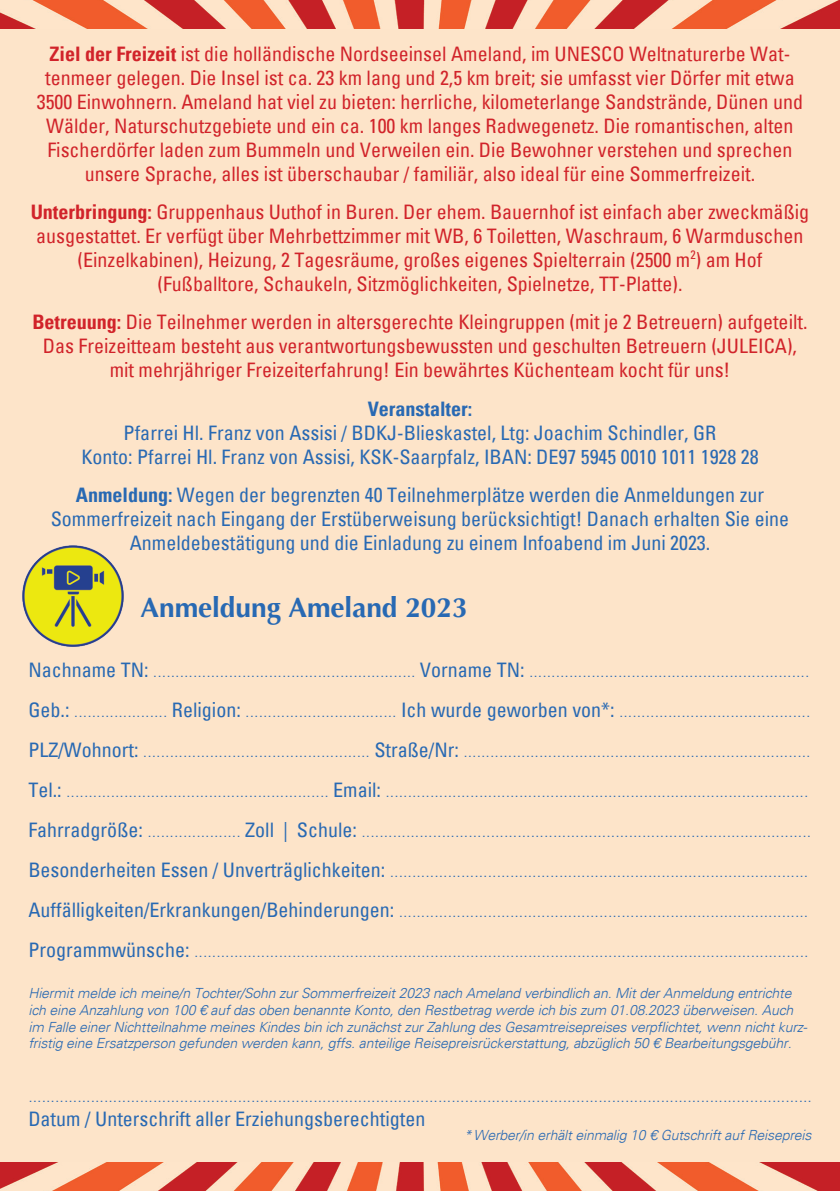
<style>
.page{position:relative;width:840px;height:1191px;background:#fff}
.page>*{position:absolute;margin:0;border:0;box-sizing:border-box;transform-origin:0 0}
.t1{font:700 28px "Optima";color:#2869b3}
.t2{font:condensed 20px/24px "Univers";color:#d1232a;text-align:center}
.t3{font:condensed 20px/24px "Univers";color:#2869b3;text-align:center}
.t4{font:700 condensed 20px "Univers";color:#2869b3}
.t5{font:300 16px "Univers";color:#2869b3}
.t6{font:italic 300 14px/16.8px "Univers";letter-spacing:-.01em;color:#2869b3}
.s1{font-weight:700}
.s2{font-weight:400;font-stretch:condensed;font-size:20px}
</style>
<div class="page">
<div style="left:0;top:0;width:839px;height:1191px;background:#fde4c9"></div>
<img style="left:0;top:0;width:839px;height:28px">
<img style="left:0;top:1162px;width:839px;height:29px">
<img style="left:22px;top:545px;width:102px;height:102px">
<p class="t2" style="left:37px;top:41px;width:767px"><span class="s1">Ziel der Freizeit</span> ist die holländische Nordseeinsel Ameland, im UNESCO Weltnaturerbe Wat&shy;tenmeer gelegen. Die Insel ist ca. 23 km lang und 2,5 km breit; sie umfasst vier Dörfer mit etwa 3500 Einwohnern. Ameland hat viel zu bieten: herrliche, kilometerlange Sandstrände, Dünen und Wälder, Naturschutzgebiete und ein ca. 100 km langes Radwegenetz. Die romantischen, alten Fischerdörfer laden zum Bummeln und Verweilen ein. Die Bewohner verstehen und sprechen unsere Sprache, alles ist überschaubar / familiär, also ideal für eine Sommerfreizeit.</p>
<p class="t2" style="left:31px;top:199px;width:779px"><span class="s1">Unterbringung:</span> Gruppenhaus Uuthof in Buren. Der ehem. Bauernhof ist einfach aber zweckmäßig ausgestattet. Er verfügt über Mehrbettzimmer mit WB, 6 Toiletten, Waschraum, 6 Warmduschen (Einzelkabinen), Heizung, 2 Tagesräume, großes eigenes Spielterrain (2500 m<sup>2</sup>) am Hof (Fußballtore, Schaukeln, Sitzmöglichkeiten, Spielnetze, TT-Platte).</p>
<p class="t2" style="left:32px;top:310px;width:776px"><span class="s1">Betreuung:</span> Die Teilnehmer werden in altersgerechte Kleingruppen (mit je 2 Betreuern) aufgeteilt.<br>Das Freizeitteam besteht aus verantwortungsbewussten und geschulten Betreuern (JULEICA), mit mehrjähriger Freizeiterfahrung! Ein bewährtes Küchenteam kocht für uns!</p>
<p class="t4" style="left:367px;top:396px;width:106px">Veranstalter:</p>
<p class="t3" style="left:81px;top:420px;width:678px">Pfarrei Hl. Franz von Assisi / BDKJ-Blieskastel, Ltg: Joachim Schindler, GR<br>Konto: Pfarrei Hl. Franz von Assisi, KSK-Saarpfalz, IBAN: DE97 5945 0010 1011 1928 28</p>
<p class="t3" style="left:51px;top:483px;width:739px"><span class="s1">Anmeldung:</span> Wegen der begrenzten 40 Teilnehmerplätze werden die Anmeldungen zur<br>Sommerfreizeit nach Eingang der Erstüberweisung berücksichtigt! Danach erhalten Sie eine<br>Anmeldebestätigung und die Einladung zu einem Infoabend im Juni 2023.</p>
<h1 class="t1" style="left:140px;top:591px;width:328px">Anmeldung Ameland 2023</h1>
<p class="t5" style="left:28px;top:662px;width:782px"><span class="s2">Nachname TN:</span> ........................................................... <span class="s2">Vorname TN:</span> ...............................................................</p>
<p class="t5" style="left:28px;top:702px;width:783px"><span class="s2">Geb.:</span> ..................... <span class="s2">Religion:</span> .................................. <span class="s2">Ich wurde geworben von*:</span> ...........................................</p>
<p class="t5" style="left:28px;top:742px;width:783px"><span class="s2">PLZ/Wohnort:</span> ................................................... <span class="s2">Straße/Nr:</span> ..............................................................................</p>
<p class="t5" style="left:28px;top:782px;width:781px"><span class="s2">Tel.:</span> ........................................................... <span class="s2">Email:</span> ...............................................................................................</p>
<p class="t5" style="left:28px;top:822px;width:784px"><span class="s2">Fahrradgröße:</span> ..................... <span class="s2">Zoll | Schule:</span> .....................................................................................................</p>
<p class="t5" style="left:28px;top:862px;width:781px"><span class="s2">Besonderheiten Essen / Unverträglichkeiten:</span> ..............................................................................................</p>
<p class="t5" style="left:28px;top:902px;width:781px"><span class="s2">Auffälligkeiten/Erkrankungen/Behinderungen:</span> ............................................................................................</p>
<p class="t5" style="left:28px;top:942px;width:781px"><span class="s2">Programmwünsche:</span> ..........................................................................................................................................</p>
<p class="t6" style="left:28px;top:984px;width:780px">Hiermit melde ich meine/n Tochter/Sohn zur Sommerfreizeit 2023 nach Ameland verbindlich an. Mit der Anmeldung entrichte ich eine Anzahlung von 100 € auf das oben benannte Konto, den Restbetrag werde ich bis zum 01.08.2023 überweisen. Auch im Falle einer Nichtteilnahme meines Kindes bin ich zunächst zur Zahlung des Gesamtreisepreises verpflichtet, wenn nicht kurz&shy;fristig eine Ersatzperson gefunden werden kann, gffs. anteilige Reisepreisrückerstattung, abzüglich 50 € Bearbeitungsgebühr.</p>
<p class="t5" style="left:28px;top:1086px;width:784px">................................................................................................................................................................................</p>
<p class="t3" style="left:28px;top:1106px;width:398px">Datum / Unterschrift aller Erziehungsberechtigten</p>
<p class="t6" style="left:464px;top:1127px;width:348px">*Werber/in erhält einmalig 10 € Gutschrift auf Reisepreis</p>
</div>
